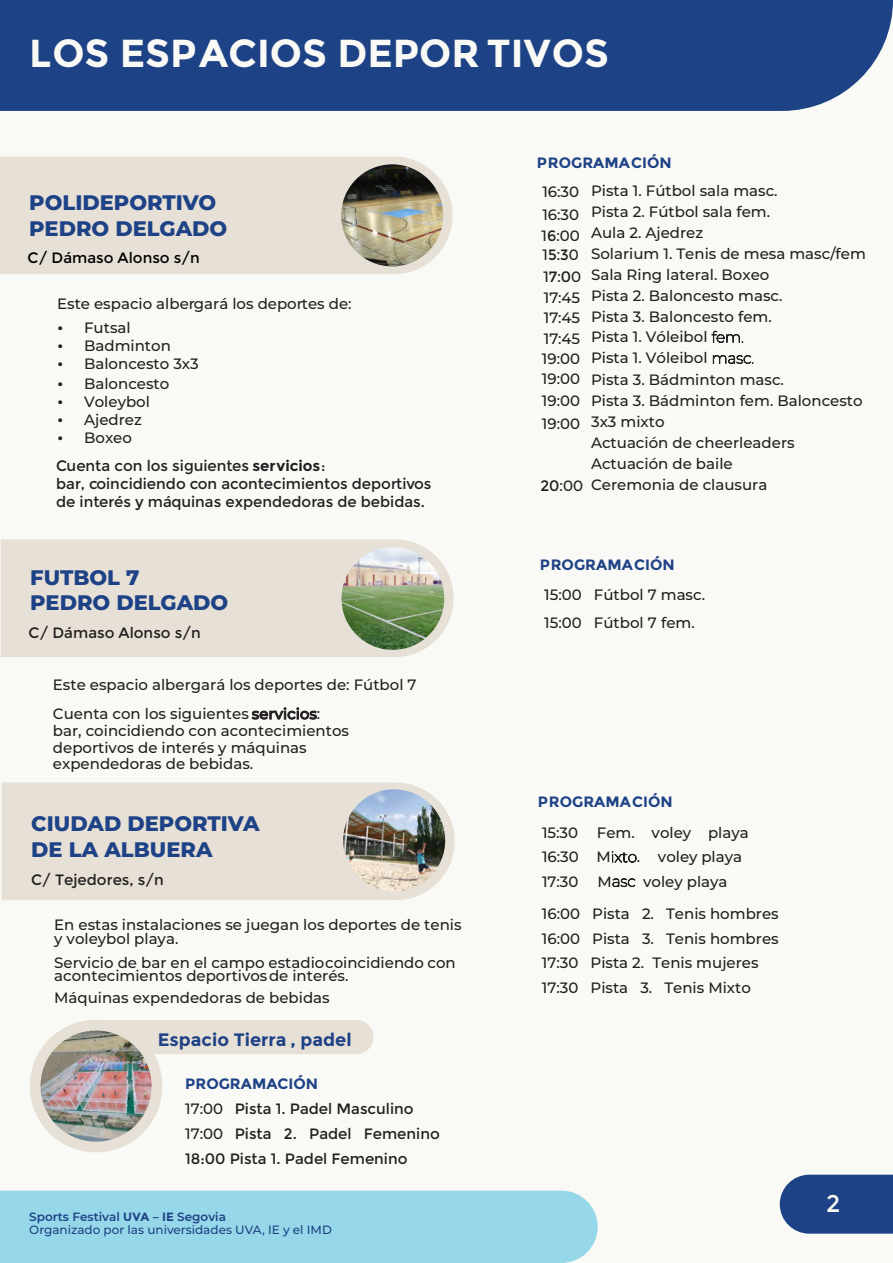
<style>
.page{position:relative;width:893px;height:1263px;background:#f9f9f5}
.page>*{position:absolute;margin:0;border:0;box-sizing:border-box;transform-origin:0 0}
.t1{font:700 39px "Montserrat";color:#f9f9f5}
.t2{font:24px "Montserrat";color:#f9f9f5}
.t3{font:800 21px/25.2px "Montserrat";color:#1e4286}
.t4{font:700 18px "Montserrat";color:#1e4286}
.t5{font:500 15px/21px "Montserrat";color:#231f20}
.t6{font:15px/27.5px "Montserrat";color:#231f20}
.t7{font:15px/25.2px "Montserrat";color:#231f20}
.t8{font:700 15px "Montserrat";color:#1e4286}
.t9{font:15px "Montserrat";color:#000}
.t10{font:500 12px/12.5px "Montserrat";color:#1e4286}
.s1{font-weight:400}
.s2{font-weight:500}
.s3{font-weight:700}
.s4{font-style:inherit}
.s5{font-weight:700;color:#1e4286}
.s6{font-weight:600}
.s7{font-weight:100}
</style>
<div class="page">
<svg style="left:30px;top:1020px;width:343px;height:132px"></svg>
<svg style="left:780px;top:1175px;width:113px;height:59px;background:#2a4c8c"></svg>
<div style="left:0;top:156px;width:453px;height:118px;background:#e6e0d6"></div>
<img style="left:341px;top:164px;width:102px;height:102px;border-radius:51px">
<div style="left:1px;top:539px;width:453px;height:118px;background:#e6e0d6"></div>
<img style="left:341px;top:547px;width:103px;height:103px;border-radius:51px">
<div style="left:2px;top:782px;width:453px;height:118px;background:#e6e0d6"></div>
<img style="left:343px;top:789px;width:102px;height:102px;border-radius:51px">
<div style="left:0;top:0;width:893px;height:111px;background:#1e4286"></div>
<div style="left:0;top:1190px;width:598px;height:73px;background:#96d8e9"></div>
<img style="left:40px;top:1030px;width:112px;height:111px;border-radius:55px">
<h1 class="t1" style="left:29px;top:30px;width:581px">LOS ESPACIOS DEPOR TIVOS</h1>
<h3 class="t3" style="left:29px;top:189px;width:199px">POLIDEPORTIVO<br>PEDRO DELGADO</h3>
<p class="t9" style="left:28px;top:249px;width:174px">C/ Dámaso Alonso s/n</p>
<p class="t5" style="left:57px;top:292px;width:296px">Este espacio albergará los deportes de:</p>
<p class="t5" style="left:57px;top:316px;width:75px"><span class="s1">•</span> Futsal</p>
<p class="t5" style="left:57px;top:334px;width:115px"><span class="s1">•</span> Badminton</p>
<p class="t5" style="left:57px;top:352px;width:143px"><span class="s1">•</span> Baloncesto 3x3</p>
<p class="t5" style="left:57px;top:373px;width:114px"><span class="s1">•</span> Baloncesto</p>
<p class="t5" style="left:57px;top:391px;width:94px"><span class="s1">•</span> Voleybol</p>
<p class="t5" style="left:57px;top:409px;width:86px"><span class="s1">•</span> Ajedrez</p>
<p class="t6" style="left:56px;top:425px;width:271px">• <span class="s2">Boxeo<br></span>Cuenta con los siguientes <span class="s3">servicios</span>:</p>
<p class="t6" style="left:56px;top:475px;width:377px;line-height:18px">bar, coincidiendo con acontecimientos deportivos de interés y máquinas expendedoras de bebidas.</p>
<h3 class="t3" style="left:30px;top:563px;width:199px">FUTBOL 7<br>PEDRO DELGADO</h3>
<p class="t7" style="left:29px;top:620px;width:174px">C/ Dámaso Alonso s/n</p>
<p class="t5" style="left:53px;top:670px;width:365px;line-height:28.7px">Este espacio albergará los deportes de: Fútbol 7<br>Cuenta con los siguientes servicios:</p>
<p class="t5" style="left:53px;top:721px;width:298px;line-height:16.8px">bar, coincidiendo con acontecimientos deportivos de interés y máquinas expendedoras de bebidas.</p>
<h3 class="t3" style="left:31px;top:810px;width:230px">CIUDAD DEPORTIVA<br>DE LA ALBUERA</h3>
<p class="t7" style="left:31px;top:867px;width:134px">C/ Tejedores, s/n</p>
<p class="t5" style="left:54px;top:917px;width:409px;line-height:13.6px">En estas instalaciones se juegan los deportes de tenis y voleybol playa.</p>
<p class="t5" style="left:54px;top:955px;width:403px;line-height:13.6px">Servicio de bar en el campo estadio coincidiendo con acontecimientos deportivos de interés.</p>
<p class="t5" style="left:54px;top:986px;width:277px">Máquinas expendedoras de bebidas</p>
<p class="t4" style="left:158px;top:1029px;width:195px">Espacio Tierra , <span class="s4">padel</span></p>
<p class="t7" style="left:185px;top:1071px;width:256px"><span class="s5">PROGRAMACIÓN<br></span><span class="s2">17:00</span> <span class="s4">Pista 1.</span> Padel <span class="s4">Masculino<br></span><span class="s2">17:00</span> <span class="s4">Pista 2.</span> Padel <span class="s4">Femenino<br></span>18:00 Pista 1. Padel Femenino</p>
<p class="t10" style="left:29px;top:1210px;width:304px"><span class="s6">Sports Festival</span> <span class="s3">UVA</span> <span class="s6">–</span> <span class="s3">IE</span> <span class="s6">Segovia<br></span>Organizado por las universidades UVA, IE y el IMD</p>
<p class="t8" style="left:537px;top:153px;width:136px">PROGRAMACIÓN</p>
<p class="t5" style="left:542px;top:179px;width:38px;line-height:23.1px">16:30<br>16:30</p>
<p class="t5" style="left:542px;top:226px;width:40px;line-height:19px">1<span class="s1">6</span>:00<br>1<span class="s1">5</span>:<span class="s1">3</span>0</p>
<p class="t5" style="left:544px;top:287px;width:38px;line-height:20.1px">17:45<br>17:45</p>
<p class="t5" style="left:542px;top:328px;width:40px;line-height:20.1px;text-align:justify">17:45<br>19:00<br>19:00</p>
<p class="t5" style="left:542px;top:388px;width:40px;line-height:23.1px">19:00<br>19:00</p>
<p class="t5" style="left:543px;top:265px;width:39px">1<span class="s1">7</span>:<span class="s1">0</span>0</p>
<p class="t5" style="left:540px;top:474px;width:44px"><span class="s1">20</span>:00</p>
<p class="t5" style="left:591px;top:179px;width:276px">Pista 1. Fútbol sala masc.<br>Pista 2. Fútbol sala fem.<br>Aula 2. Ajedrez<br>Solarium 1. Tenis de mesa masc/fem<br>Sala Ring lateral. Boxeo<br>Pista 2. Baloncesto masc.<br>Pista 3. Baloncesto fem.<br>Pista 1. Vóleibol <span class="s7">fem.<br></span>Pista 1. Vóleibol <span class="s7">masc.<br></span>Pista 3. Bádminton masc.<br>Pista 3. Bádminton fem. Baloncesto<br>3x3 mixto<br>Actuación de cheerleaders<br>Actuación de baile<br>Ceremonia de clausura</p>
<p class="t8" style="left:540px;top:555px;width:136px">PROGRAMACIÓN</p>
<p class="t5" style="left:544px;top:580px;width:162px;line-height:28px">15:00 Fútbol 7 masc.<br>15:00 Fútbol 7 fem.</p>
<p class="t8" style="left:538px;top:792px;width:136px">PROGRAMACIÓN</p>
<p class="t5" style="left:542px;top:820px;width:208px;line-height:24.5px">15:30 Fem. voley playa<br>16:30 M<span class="s7">ixto</span>. voley playa<br>17:30</p>
<p class="t5" style="left:542px;top:864px;width:238px;line-height:32.8px;text-align:center">M<span class="s7">asc</span> voley playa<br>16:00 Pista 2. Tenis hombres</p>
<p class="t5" style="left:542px;top:926px;width:238px;line-height:24.5px">16:00 Pista 3. Tenis hombres<br>17:30 Pista 2. Tenis mujeres<br>17:30 Pista 3. Tenis Mixto</p>
<h2 class="t2" style="left:826px;top:1189px;width:16px">2</h2>
</div>
